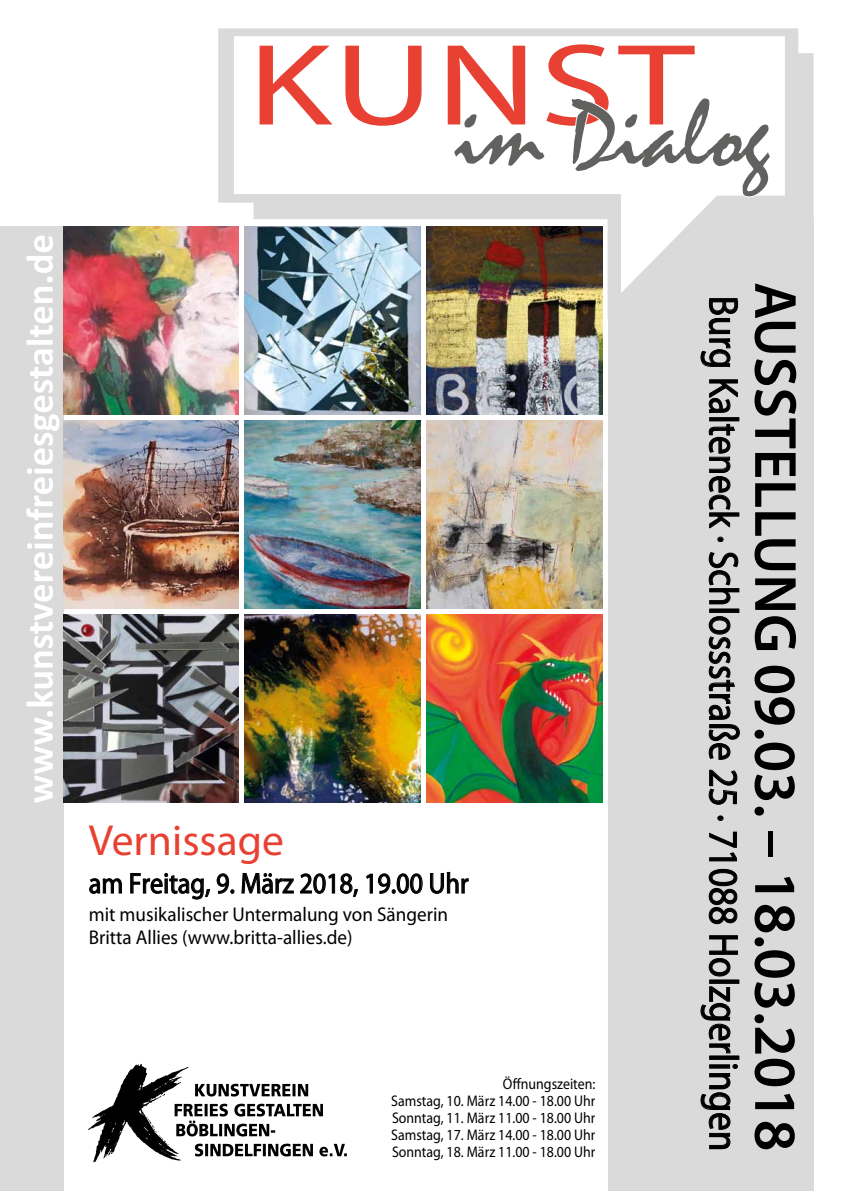
<style>
.page{position:relative;width:842px;height:1191px;background:#fff}
.page>*{position:absolute;margin:0;border:0;box-sizing:border-box;transform-origin:0 0}
.t1{font:116.8px "Myriad Pro";letter-spacing:.02em;color:#e84133;scale:1.31 1}
.t2{font:98.7px "Mistral";color:#616160}
.t3{font:600 60px "Myriad Pro";color:#000}
.t4{font:43.6px "Myriad Pro";color:#e84133}
.t5{font:41.2px "Myriad Pro";color:#000;scale:.9 1}
.t6{font:29px "Myriad Pro";color:#000;scale:.9 1}
.t7{font:19.9px/23.2px "Myriad Pro";color:#000;scale:.96 1}
.t8{font:15.4px/16.8px "Myriad Pro";color:#000;text-align:justify;scale:.9 1}
</style>
<div class="page">
<div style="left:0;top:227px;width:63px;height:964px;background:#dadada"></div>
<div style="left:608px;top:218px;width:206px;height:973px;background:#dadada"></div>
<svg style="left:88px;top:1063px;width:259px;height:99px"></svg>
<svg style="left:218px;top:28px;width:596px;height:294px"></svg>
<svg style="left:451px;top:112px;width:96px;height:56px"></svg>
<img style="left:63px;top:227px;width:176px;height:188px">
<img style="left:63px;top:615px;width:176px;height:188px">
<img style="left:63px;top:421px;width:176px;height:188px">
<img style="left:245px;top:227px;width:176px;height:188px">
<img style="left:245px;top:615px;width:176px;height:188px">
<img style="left:245px;top:421px;width:176px;height:188px">
<img style="left:427px;top:227px;width:175px;height:188px">
<img style="left:427px;top:615px;width:175px;height:188px">
<img style="left:427px;top:421px;width:175px;height:188px">
<svg style="left:569px;top:96px;width:203px;height:271px"></svg>
<svg style="left:709px;top:379px;width:29px;height:34px"></svg>
<div style="left:710px;top:417px;width:29px;height:4px;border:1px solid #000"></div>
<svg style="left:709px;top:424px;width:30px;height:104px"></svg>
<svg style="left:718px;top:537px;width:5px;height:4px"></svg>
<svg style="left:709px;top:552px;width:30px;height:52px"></svg>
<svg style="left:709px;top:616px;width:31px;height:144px"></svg>
<svg style="left:709px;top:769px;width:28px;height:35px"></svg>
<svg style="left:718px;top:816px;width:5px;height:4px"></svg>
<svg style="left:709px;top:831px;width:28px;height:30px"></svg>
<svg style="left:709px;top:869px;width:28px;height:55px"></svg>
<svg style="left:709px;top:935px;width:29px;height:41px"></svg>
<svg style="left:700px;top:986px;width:30px;height:67px"></svg>
<svg style="left:700px;top:1064px;width:38px;height:85px"></svg>
<svg style="left:89px;top:878px;width:33px;height:16px"></svg>
<svg style="left:130px;top:873px;width:80px;height:26px"></svg>
<svg style="left:217px;top:873px;width:17px;height:21px"></svg>
<svg style="left:241px;top:873px;width:53px;height:21px"></svg>
<svg style="left:300px;top:873px;width:58px;height:24px"></svg>
<svg style="left:366px;top:873px;width:57px;height:21px"></svg>
<svg style="left:430px;top:872px;width:39px;height:22px"></svg>
<svg style="left:26px;top:236px;width:33px;height:567px"></svg>
<h1 class="t1" style="left:248px;top:13px;width:342px">Kunst</h1>
<h2 class="t2" style="left:456px;top:76px;width:315px">im Dialog</h2>
<h3 class="t4" style="left:89px;top:813px;width:197px">Vernissage</h3>
<h3 class="t6" style="left:89px;top:865px;width:423px">am Freitag, 9. März 2018, 19.00 Uhr</h3>
<p class="t7" style="left:89px;top:902px;width:376px">mit musikalischer Untermalung von Sängerin<br>Britta Allies (www.britta-allies.de)</p>
<p class="t8" style="left:391px;top:1075px;width:228px;text-indent:112px">Öffnungszeiten:<br>Samstag, 10. März 14.00 - 18.00 Uhr Sonntag, 11. März 11.00 - 18.00 Uhr Samstag, 17. März 14.00 - 18.00 Uhr Sonntag, 18. März 11.00 - 18.00 Uhr</p>
<h3 class="t5" style="left:749px;top:296px;width:952px;rotate:90deg">Burg Kalteneck · Schlossstraße 25 · 71088 Holzgerlingen</h3>
<h3 class="t3" style="left:813px;top:282px;width:870px;rotate:90deg">Ausstellung 09.03. – 18.03.2018</h3>
</div>
